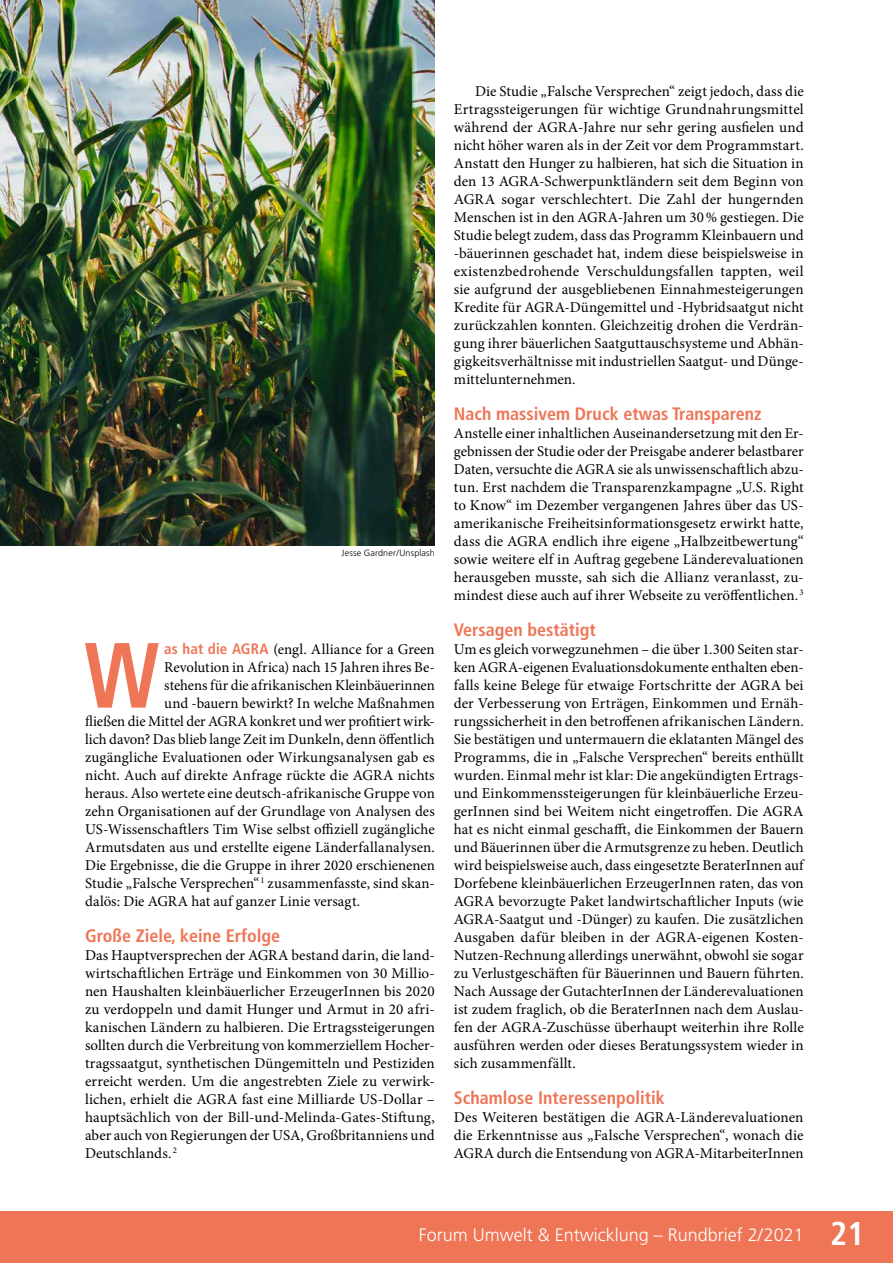
<style>
.page{position:relative;width:893px;height:1263px;background:#fff}
.page>*{position:absolute;margin:0;border:0;box-sizing:border-box;transform-origin:0 0}
.t1{font:700 condensed 92.4px "Frutiger";color:#ee7555}
.t2{font:700 condensed 18px "Frutiger";color:#ee7555}
.t3{font:300 18px "Frutiger";color:#fff}
.t4{font:15px/18px "Minion Pro";color:#000;text-align:justify}
.t5{font:300 9px "Frutiger";letter-spacing:.015em;color:#000}
.s1{font-family:"Frutiger";font-weight:700;font-stretch:condensed;color:#ee7555}
.s2{font-weight:700;font-stretch:condensed;font-size:33px}
</style>
<div class="page">
<img style="left:0;top:0;width:435px;height:546px">
<div style="left:0;top:1212px;width:893px;height:51px;background:#ee7555"></div>
<p class="t5" style="left:342px;top:548px;width:95px">Jesse Gardner/Unsplash</p>
<h1 class="t1" style="left:84px;top:621px;width:78px">W</h1>
<p class="t4" style="left:164px;top:640px;width:272px"><span class="s1">as hat die AGRA</span> (engl. Alliance for a Green</p>
<p class="t4" style="left:164px;top:658px;width:272px">Revolution in Africa) nach 15 Jahren ihres Be-</p>
<p class="t4" style="left:164px;top:676px;width:272px">stehens für die afrikanischen Kleinbäuerinnen</p>
<p class="t4" style="left:164px;top:694px;width:272px">und -bauern bewirkt? In welche Maßnahmen</p>
<p class="t4" style="left:85px;top:712px;width:351px">fließen die Mittel der AGRA konkret und wer profitiert wirk-</p>
<p class="t4" style="left:85px;top:730px;width:351px">lich davon? Das blieb lange Zeit im Dunkeln, denn öffentlich</p>
<p class="t4" style="left:85px;top:748px;width:351px">zugängliche Evaluationen oder Wirkungsanalysen gab es</p>
<p class="t4" style="left:85px;top:766px;width:351px">nicht. Auch auf direkte Anfrage rückte die AGRA nichts</p>
<p class="t4" style="left:85px;top:784px;width:351px">heraus. Also wertete eine deutsch-afrikanische Gruppe von</p>
<p class="t4" style="left:85px;top:802px;width:351px">zehn Organisationen auf der Grundlage von Analysen des</p>
<p class="t4" style="left:85px;top:820px;width:351px">US-Wissenschaftlers Tim Wise selbst offiziell zugängliche</p>
<p class="t4" style="left:85px;top:838px;width:351px">Armutsdaten aus und erstellte eigene Länderfallanalysen.</p>
<p class="t4" style="left:85px;top:856px;width:351px">Die Ergebnisse, die die Gruppe in ihrer 2020 erschienenen</p>
<p class="t4" style="left:85px;top:874px;width:351px">Studie „Falsche Versprechen“ <sup>1</sup> zusammenfasste, sind skan-</p>
<p class="t4" style="left:85px;top:892px;width:277px">dalös: Die AGRA hat auf ganzer Linie versagt.</p>
<p class="t2" style="left:85px;top:925px;width:197px">Große Ziele, keine Erfolge</p>
<p class="t4" style="left:85px;top:946px;width:351px">Das Hauptversprechen der AGRA bestand darin, die land&shy;wirtschaftlichen Erträge und Einkommen von 30 Millio&shy;nen Haushalten kleinbäuerlicher ErzeugerInnen bis 2020 zu verdoppeln und damit Hunger und Armut in 20 afri&shy;kanischen Ländern zu halbieren. Die Ertragssteigerungen sollten durch die Verbreitung von kommerziellem Hocher&shy;tragssaatgut, synthetischen Düngemitteln und Pestiziden erreicht werden. Um die angestrebten Ziele zu verwirk&shy;lichen, erhielt die AGRA fast eine Milliarde US-Dollar – hauptsächlich von der Bill-und-Melinda-Gates-Stiftung, aber auch von Regierungen der USA, Großbritanniens und Deutschlands. <sup>2</sup></p>
<p class="t4" style="left:454px;top:82px;width:351px;text-indent:21px">Die Studie „Falsche Versprechen“ zeigt jedoch, dass die Ertragssteigerungen für wichtige Grundnahrungsmittel während der AGRA-Jahre nur sehr gering ausfielen und nicht höher waren als in der Zeit vor dem Programmstart.<br>Anstatt den Hunger zu halbieren, hat sich die Situation in den 13 AGRA-Schwerpunktländern seit dem Beginn von AGRA sogar verschlechtert. Die Zahl der hungernden Menschen ist in den AGRA-Jahren um 30% gestiegen. Die Studie belegt zudem, dass das Programm Kleinbauern und -bäuerinnen geschadet hat, indem diese beispielsweise in existenzbedrohende Verschuldungsfallen tappten, weil sie aufgrund der ausgebliebenen Einnahmesteigerungen Kredite für AGRA-Düngemittel und -Hybridsaatgut nicht zurückzahlen konnten. Gleichzeitig drohen die Verdrän&shy;gung ihrer bäuerlichen Saatguttauschsysteme und Abhän&shy;gigkeitsverhältnisse mit industriellen Saatgut- und Dünge&shy;mittelunternehmen.</p>
<p class="t2" style="left:454px;top:403px;width:309px">Nach massivem Druck etwas Transparenz</p>
<p class="t4" style="left:454px;top:424px;width:351px">Anstelle einer inhaltlichen Auseinandersetzung mit den Er&shy;gebnissen der Studie oder der Preisgabe anderer belastbarer Daten, versuchte die AGRA sie als unwissenschaftlich abzu&shy;tun. Erst nachdem die Transparenzkampagne „U.S. Right to Know“ im Dezember vergangenen Jahres über das US&shy;amerikanische Freiheitsinformationsgesetz erwirkt hatte, dass die AGRA endlich ihre eigene „Halbzeitbewertung“ sowie weitere elf in Auftrag gegebene Länderevaluationen herausgeben musste, sah sich die Allianz veranlasst, zu&shy;mindest diese auch auf ihrer Webseite zu veröffentlichen. <sup>3</sup></p>
<p class="t2" style="left:454px;top:619px;width:143px">Versagen bestätigt</p>
<p class="t4" style="left:454px;top:640px;width:351px">Um es gleich vorwegzunehmen – die über 1.300 Seiten star&shy;ken AGRA-eigenen Evaluationsdokumente enthalten eben&shy;falls keine Belege für etwaige Fortschritte der AGRA bei der Verbesserung von Erträgen, Einkommen und Ernäh&shy;rungssicherheit in den betroffenen afrikanischen Ländern.<br>Sie bestätigen und untermauern die eklatanten Mängel des Programms, die in „Falsche Versprechen“ bereits enthüllt wurden. Einmal mehr ist klar: Die angekündigten Ertrags&shy;und Einkommenssteigerungen für kleinbäuerliche Erzeu&shy;gerInnen sind bei Weitem nicht eingetroffen. Die AGRA hat es nicht einmal geschafft, die Einkommen der Bauern und Bäuerinnen über die Armutsgrenze zu heben. Deutlich wird beispielsweise auch, dass eingesetzte BeraterInnen auf Dorfebene kleinbäuerlichen ErzeugerInnen raten, das von AGRA bevorzugte Paket landwirtschaftlicher Inputs (wie AGRA-Saatgut und -Dünger) zu kaufen. Die zusätzlichen Ausgaben dafür bleiben in der AGRA-eigenen Kosten-Nutzen-Rechnung allerdings unerwähnt, obwohl sie sogar zu Verlustgeschäften für Bäuerinnen und Bauern führten.<br>Nach Aussage der GutachterInnen der Länderevaluationen ist zudem fraglich, ob die BeraterInnen nach dem Auslau&shy;fen der AGRA-Zuschüsse überhaupt weiterhin ihre Rolle ausführen werden oder dieses Beratungssystem wieder in sich zusammenfällt.</p>
<p class="t2" style="left:454px;top:1087px;width:212px">Schamlose Interessenpolitik</p>
<p class="t4" style="left:454px;top:1108px;width:351px">Des Weiteren bestätigen die AGRA-Länderevaluationen die Erkenntnisse aus „Falsche Versprechen“, wonach die AGRA durch die Entsendung von AGRA-MitarbeiterInnen</p>
<p class="t3" style="left:419px;top:1225px;width:447px">Forum Umwelt &amp; Entwicklung – Rundbrief 2/2021 <span class="s2">21</span></p>
</div>
